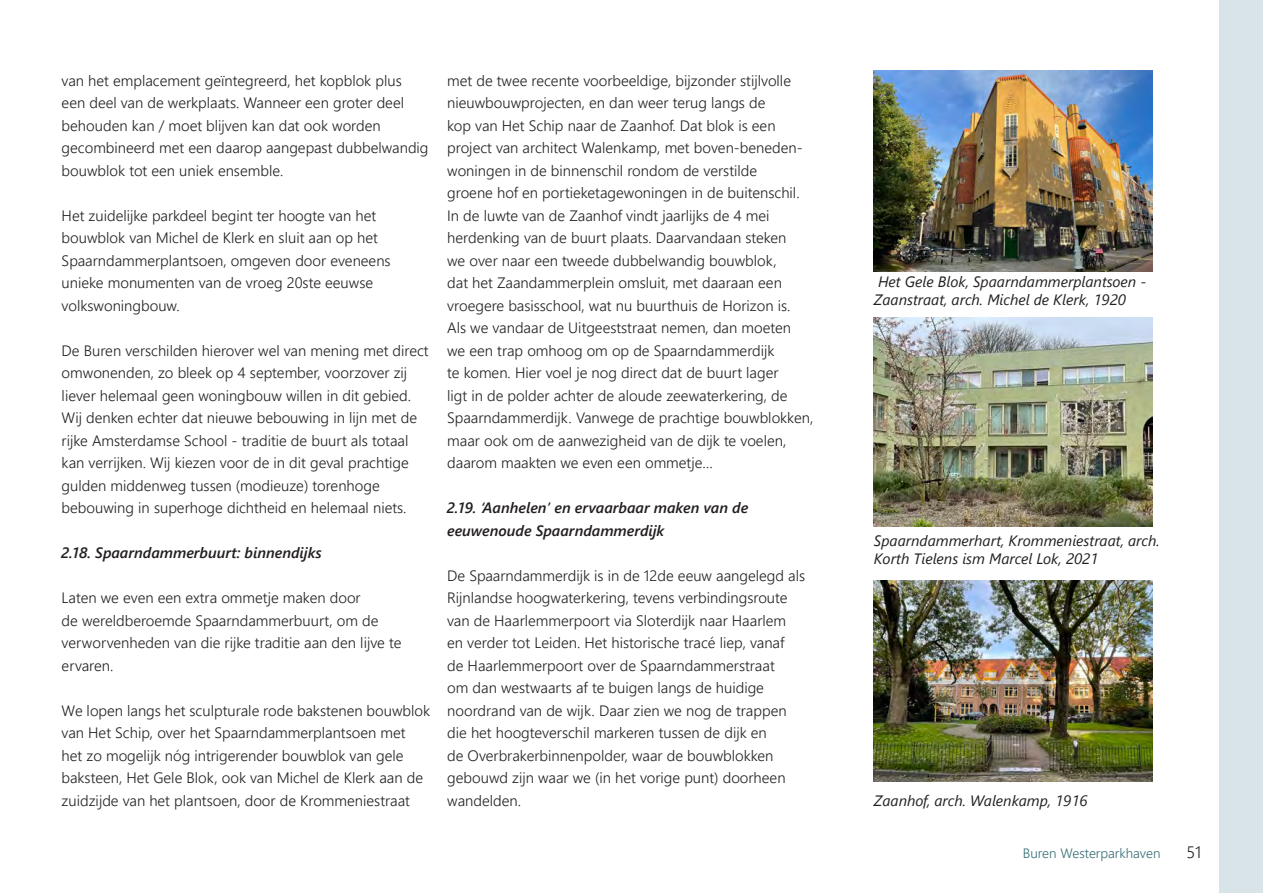
<style>
.page{position:relative;width:1263px;height:893px;background:#fff}
.page>*{position:absolute;margin:0;border:0;box-sizing:border-box;transform-origin:0 0}
.t1{font:300 16.5px "Segoe UI";color:#231f20}
.Body_Text{font:300 15px/22.5px "Segoe UI";color:#231f20}
.Body-Image_Caption{font:italic 15px "Segoe UI";color:#231f20}
.t2{font:italic 600 15px/22.5px "Segoe UI";color:#231f20}
.Footnotes{font:300 13.5px "Segoe UI";color:#386e75}
</style>
<div class="page">
<div style="left:1220px;top:0;width:43px;height:893px;background:#d8e4e8"></div>
<img style="left:874px;top:70px;width:278px;height:202px">
<img style="left:874px;top:318px;width:278px;height:209px">
<img style="left:874px;top:581px;width:278px;height:201px">
<p class="Body_Text" style="left:62px;top:67px;width:368px">van het emplacement geïntegreerd, het kopblok plus een deel van de werkplaats. Wanneer een groter deel behouden kan / moet blijven kan dat ook worden gecombineerd met een daarop aangepast dubbelwandig bouwblok tot een uniek ensemble.</p>
<p class="Body_Text" style="left:62px;top:202px;width:330px">Het zuidelijke parkdeel begint ter hoogte van het bouwblok van Michel de Klerk en sluit aan op het Spaarndammerplantsoen, omgeven door eveneens unieke monumenten van de vroeg 20ste eeuwse volkswoningbouw.</p>
<p class="Body_Text" style="left:62px;top:337px;width:369px">De Buren verschilden hierover wel van mening met direct omwonenden, zo bleek op 4 september, voorzover zij liever helemaal geen woningbouw willen in dit gebied.<br>Wij denken echter dat nieuwe bebouwing in lijn met de rijke Amsterdamse School - traditie de buurt als totaal kan verrijken. Wij kiezen voor de in dit geval prachtige gulden middenweg tussen (modieuze) torenhoge bebouwing in superhoge dichtheid en helemaal niets.</p>
<h4 class="t2" style="left:62px;top:539px;width:262px">2.18. Spaarndammerbuurt: binnendijks</h4>
<p class="Body_Text" style="left:62px;top:585px;width:341px">Laten we even een extra ommetje maken door<br>de wereldberoemde Spaarndammerbuurt, om de verworvenheden van die rijke traditie aan den lijve te ervaren.</p>
<p class="Body_Text" style="left:62px;top:697px;width:370px">We lopen langs het sculpturale rode bakstenen bouwblok van Het Schip, over het Spaarndammerplantsoen met<br>het zo mogelijk nóg intrigerender bouwblok van gele baksteen, Het Gele Blok, ook van Michel de Klerk aan de zuidzijde van het plantsoen, door de Krommeniestraat</p>
<p class="Body_Text" style="left:447px;top:67px;width:368px">met de twee recente voorbeeldige, bijzonder stijlvolle nieuwbouwprojecten, en dan weer terug langs de<br>kop van Het Schip naar de Zaanhof. Dat blok is een project van architect Walenkamp, met boven-beneden&shy;woningen in de binnenschil rondom de verstilde<br>groene hof en portieketagewoningen in de buitenschil.<br>In de luwte van de Zaanhof vindt jaarlijks de 4 mei herdenking van de buurt plaats. Daarvandaan steken<br>we over naar een tweede dubbelwandig bouwblok,<br>dat het Zaandammerplein omsluit, met daaraan een vroegere basisschool, wat nu buurthuis de Horizon is.<br>Als we vandaar de Uitgeeststraat nemen, dan moeten<br>we een trap omhoog om op de Spaarndammerdijk<br>te komen. Hier voel je nog direct dat de buurt lager<br>ligt in de polder achter de aloude zeewaterkering, de Spaarndammerdijk. Vanwege de prachtige bouwblokken, maar ook om de aanwezigheid van de dijk te voelen, daarom maakten we even een ommetje…</p>
<h4 class="t2" style="left:447px;top:494px;width:303px">2.19. ‘Aanhelen’ en ervaarbaar maken van de eeuwenoude Spaarndammerdijk</h4>
<p class="Body_Text" style="left:447px;top:562px;width:359px">De Spaarndammerdijk is in de 12de eeuw aangelegd als Rijnlandse hoogwaterkering, tevens verbindingsroute van de Haarlemmerpoort via Sloterdijk naar Haarlem en verder tot Leiden. Het historische tracé liep, vanaf<br>de Haarlemmerpoort over de Spaarndammerstraat<br>om dan westwaarts af te buigen langs de huidige noordrand van de wijk. Daar zien we nog de trappen die het hoogteverschil markeren tussen de dijk en<br>de Overbrakerbinnenpolder, waar de bouwblokken gebouwd zijn waar we (in het vorige punt) doorheen wandelden.</p>
<p class="Body-Image_Caption" style="left:878px;top:268px;width:270px">Het Gele Blok, Spaarndammerplantsoen -</p>
<p class="Body-Image_Caption" style="left:874px;top:286px;width:253px">Zaanstraat, arch. Michel de Klerk, 1920</p>
<p class="Body-Image_Caption" style="left:874px;top:527px;width:287px">Spaarndammerhart, Krommeniestraat, arch.</p>
<p class="Body-Image_Caption" style="left:874px;top:545px;width:226px">Korth Tielens ism Marcel Lok, 2021</p>
<p class="Body-Image_Caption" style="left:874px;top:786px;width:215px">Zaanhof, arch. Walenkamp, 1916</p>
<p class="Footnotes" style="left:1023px;top:840px;width:139px">Buren Westerparkhaven</p>
<p class="t1" style="left:1186px;top:836px;width:16px">51</p>
</div>
